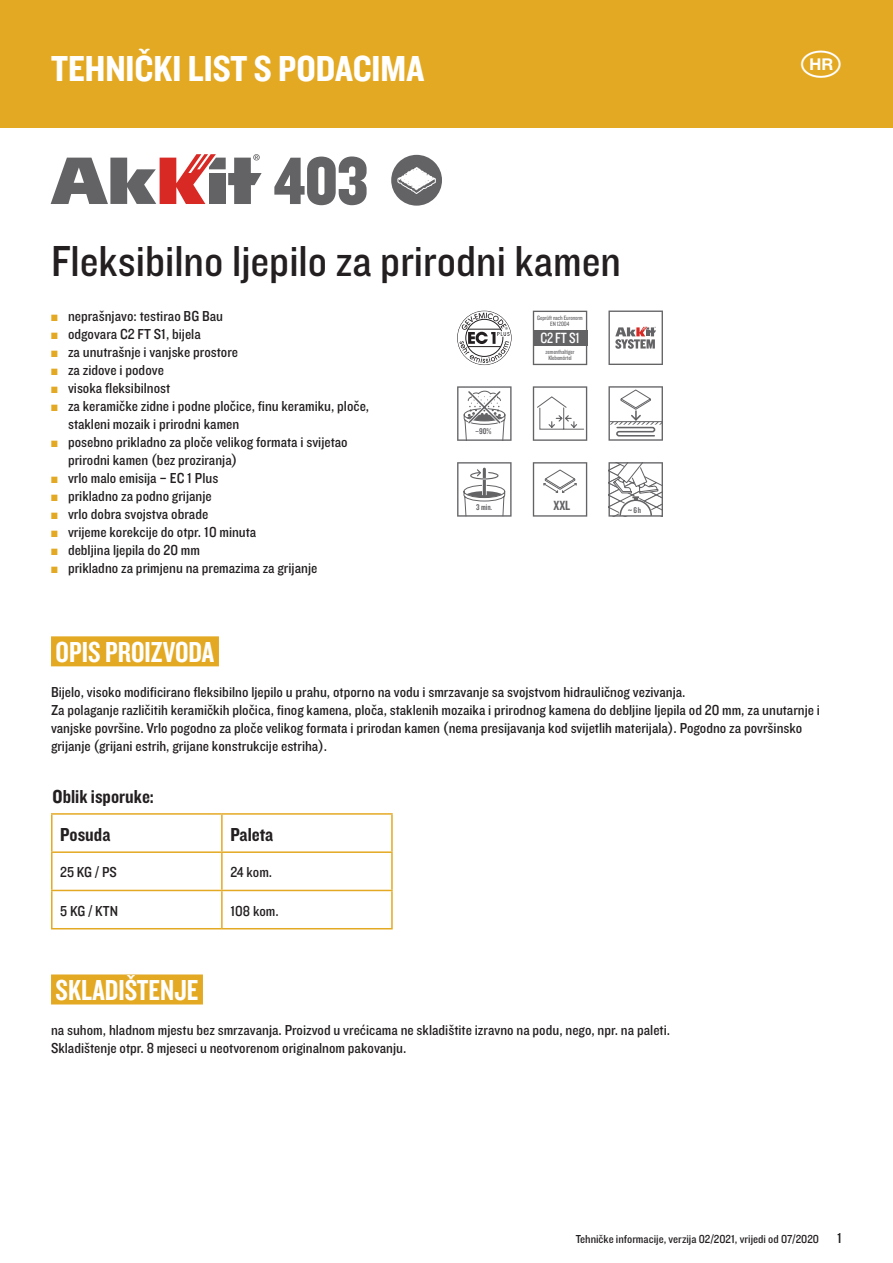
<style>
.page{position:relative;width:893px;height:1263px;background:#fff}
.page>*{position:absolute;margin:0;border:0;box-sizing:border-box;transform-origin:0 0}
.t1{font:45px "Knockout 30 Junior Welterwt";color:#231f20}
.t2{font:37.5px "Knockout 50 Welterweight";color:#fff}
.t3{font:30px "Knockout 49 Liteweight";color:#fff}
.t4{font:19.5px/38.2px "Knockout 50 Welterweight";color:#231f20}
.t5{font:15.3px "Knockout 29 Junior Ltweight";color:#fff}
.t6{font:15px/18px "Knockout 30 Junior Welterwt";color:#231f20}
.t7{font:13.8px "Knockout 49 Liteweight";color:#636366}
.t8{font:12px "Knockout 30 Junior Welterwt";color:#231f20}
.t9{font:8.7px "Knockout 49 Liteweight";color:#636366}
.t10{font:6.6px/6.1px "Knockout 29 Junior Ltweight";letter-spacing:-.01em;color:#636366;text-align:center}
.s1{font-size:13.5px;color:#e4a922}
.s2{font-size:11.55px}
</style>
<div class="page">
<div style="left:51px;top:636px;width:168px;height:30px;background:#e4a922"></div>
<div style="left:51px;top:974px;width:152px;height:30px;background:#e4a922"></div>
<hr style="left:51px;top:813px;width:171px;height:2px;background:#e4a922">
<hr style="left:51px;top:815px;width:2px;height:36px;background:#e4a922">
<hr style="left:222px;top:813px;width:171px;height:2px;background:#e4a922">
<hr style="left:221px;top:815px;width:2px;height:36px;background:#e4a922">
<hr style="left:391px;top:815px;width:2px;height:36px;background:#e4a922">
<hr style="left:51px;top:851px;width:171px;height:2px;background:#e4a922">
<hr style="left:51px;top:853px;width:2px;height:37px;background:#e4a922">
<hr style="left:222px;top:851px;width:171px;height:2px;background:#e4a922">
<hr style="left:221px;top:853px;width:2px;height:37px;background:#e4a922">
<hr style="left:391px;top:853px;width:2px;height:37px;background:#e4a922">
<hr style="left:51px;top:890px;width:171px;height:1px;background:#e4a922">
<hr style="left:51px;top:891px;width:2px;height:37px;background:#e4a922">
<hr style="left:222px;top:890px;width:171px;height:1px;background:#e4a922">
<hr style="left:221px;top:891px;width:2px;height:37px;background:#e4a922">
<hr style="left:391px;top:891px;width:2px;height:37px;background:#e4a922">
<hr style="left:51px;top:928px;width:171px;height:1px;background:#e4a922">
<hr style="left:222px;top:928px;width:171px;height:1px;background:#e4a922">
<div style="left:0;top:0;width:893px;height:128px;background:#e4a922"></div>
<svg style="left:51px;top:154px;width:211px;height:50px"></svg>
<svg style="left:274px;top:156px;width:93px;height:49px"></svg>
<svg style="left:391px;top:155px;width:51px;height:51px"></svg>
<svg style="left:457px;top:311px;width:55px;height:54px"></svg>
<svg style="left:533px;top:311px;width:54px;height:54px"></svg>
<svg style="left:608px;top:386px;width:55px;height:55px"></svg>
<svg style="left:608px;top:311px;width:55px;height:54px"></svg>
<svg style="left:457px;top:386px;width:55px;height:55px"></svg>
<svg style="left:533px;top:386px;width:54px;height:55px"></svg>
<svg style="left:533px;top:462px;width:54px;height:55px"></svg>
<svg style="left:608px;top:462px;width:55px;height:55px"></svg>
<svg style="left:457px;top:462px;width:55px;height:55px"></svg>
<h2 class="t2" style="left:51px;top:44px;width:375px">TEHNIČKI LIST S PODACIMA</h2>
<h1 class="t1" style="left:51px;top:230px;width:572px">Fleksibilno ljepilo za prirodni kamen</h1>
<p class="t6" style="left:51px;top:307px;width:174px"><span class="s1">ŝ</span> neprašnjavo: testirao BG Bau</p>
<p class="t6" style="left:51px;top:325px;width:151px"><span class="s1">ŝ</span> odgovara C2 FT S1, bijela</p>
<p class="t6" style="left:51px;top:343px;width:189px"><span class="s1">ŝ</span> za unutrašnje i vanjske prostore</p>
<p class="t6" style="left:51px;top:361px;width:114px"><span class="s1">ŝ</span> za zidove i podove</p>
<p class="t6" style="left:51px;top:379px;width:121px"><span class="s1">ŝ</span> visoka fleksibilnost</p>
<p class="t6" style="left:51px;top:397px;width:320px"><span class="s1">ŝ</span> za keramičke zidne i podne pločice, finu keramiku, ploče,</p>
<p class="t6" style="left:68px;top:415px;width:173px">stakleni mozaik i prirodni kamen</p>
<p class="t6" style="left:51px;top:433px;width:298px"><span class="s1">ŝ</span> posebno prikladno za ploče velikog formata i svijetao</p>
<p class="t6" style="left:68px;top:451px;width:171px">prirodni kamen (bez proziranja)</p>
<p class="t6" style="left:51px;top:469px;width:169px"><span class="s1">ŝ</span> vrlo malo emisija – EC 1 Plus</p>
<p class="t6" style="left:51px;top:487px;width:162px"><span class="s1">ŝ</span> prikladno za podno grijanje</p>
<p class="t6" style="left:51px;top:505px;width:159px"><span class="s1">ŝ</span> vrlo dobra svojstva obrade</p>
<p class="t6" style="left:51px;top:523px;width:207px"><span class="s1">ŝ</span> vrijeme korekcije do otpr. 10 minuta</p>
<p class="t6" style="left:51px;top:541px;width:150px"><span class="s1">ŝ</span> debljina ljepila do 20 mm</p>
<p class="t6" style="left:51px;top:559px;width:268px"><span class="s1">ŝ</span> prikladno za primjenu na premazima za grijanje</p>
<p class="t10" style="left:537px;top:314px;width:47px">Geprüft nach Euronorm<br>EN 12004</p>
<p class="t5" style="left:540px;top:328px;width:41px">C2 FT S1</p>
<p class="t10" style="left:546px;top:348px;width:31px">zementhaltiger<br>Klebemörtel</p>
<p class="t9" style="left:475px;top:426px;width:18px">–90%</p>
<p class="t7" style="left:553px;top:497px;width:18px">XXL</p>
<p class="t9" style="left:628px;top:504px;width:14px"><span class="s2">~</span> 6 h</p>
<p class="t9" style="left:476px;top:502px;width:17px">3 min.</p>
<h3 class="t3" style="left:56px;top:633px;width:160px">OPIS PROIZVODA</h3>
<p class="t6" style="left:51px;top:682px;width:770px">Bijelo, visoko modificirano fleksibilno ljepilo u prahu, otporno na vodu i smrzavanje sa svojstvom hidrauličnog vezivanja.<br>Za polaganje različitih keramičkih pločica, finog kamena, ploča, staklenih mozaika i prirodnog kamena do debljine ljepila od 20 mm, za unutarnje i vanjske površine. Vrlo pogodno za ploče velikog formata i prirodan kamen (nema presijavanja kod svijetlih materijala). Pogodno za površinsko grijanje (grijani estrih, grijane konstrukcije estriha).</p>
<h3 class="t4" style="left:60px;top:776px;width:95px;text-indent:-8px">Oblik isporuke:<br>Posuda</h3>
<h3 class="t4" style="left:230px;top:814px;width:45px">Paleta</h3>
<p class="t6" style="left:60px;top:863px;width:58px">25 KG / PS</p>
<p class="t6" style="left:230px;top:863px;width:43px">24 kom.</p>
<p class="t6" style="left:60px;top:901px;width:59px">5 KG / KTN</p>
<p class="t6" style="left:230px;top:901px;width:50px">108 kom.</p>
<h3 class="t3" style="left:56px;top:971px;width:144px">SKLADIŠTENJE</h3>
<p class="t6" style="left:51px;top:1020px;width:621px">na suhom, hladnom mjestu bez smrzavanja. Proizvod u vrećicama ne skladištite izravno na podu, nego, npr. na paleti.<br>Skladištenje otpr. 8 mjeseci u neotvorenom originalnom pakovanju.</p>
<p class="t8" style="left:576px;top:1231px;width:245px">Tehničke informacije, verzija 02/2021, vrijedi od 07/2020</p>
<p class="t6" style="left:837px;top:1229px;width:6px">1</p>
</div>
